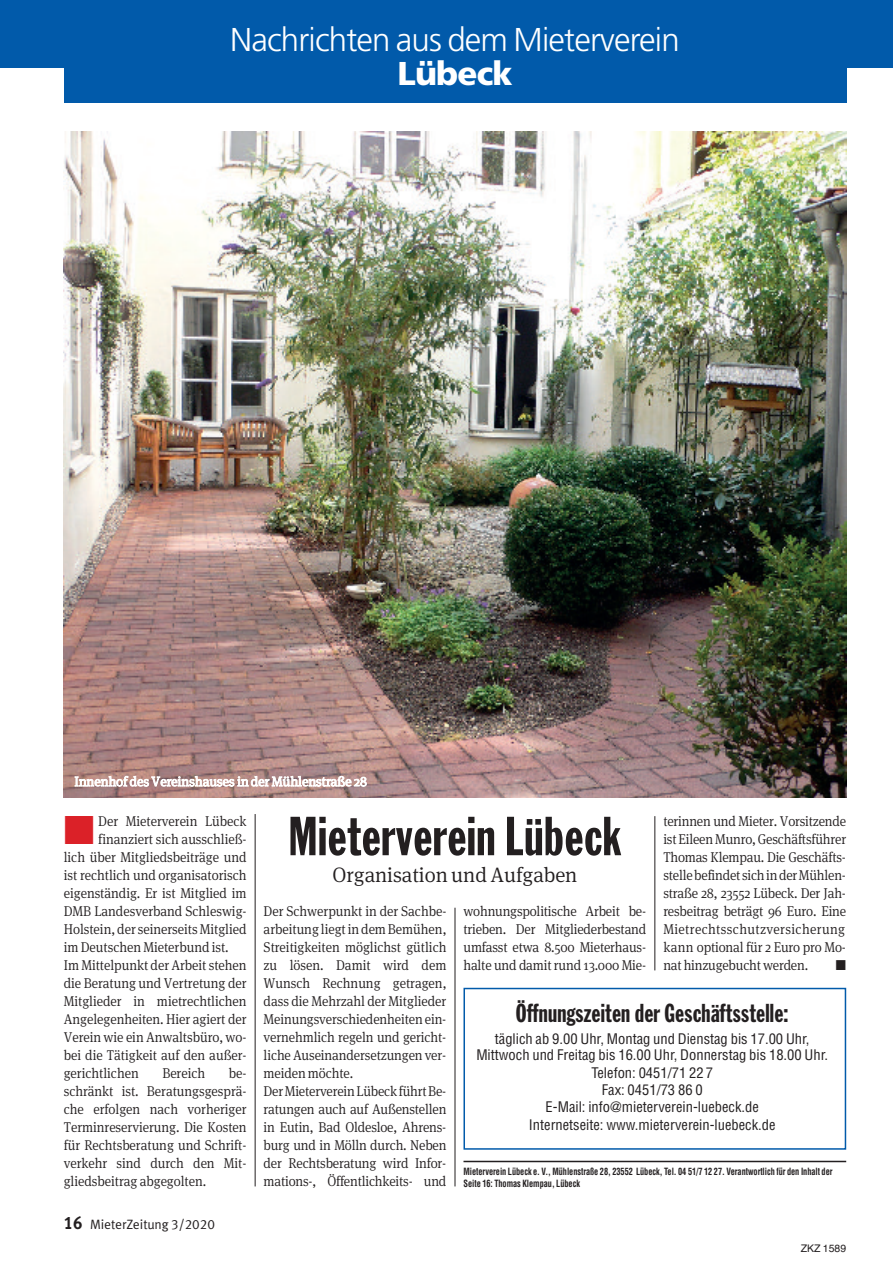
<style>
.page{position:relative;width:893px;height:1263px;background:#fff}
.page>*{position:absolute;margin:0;border:0;box-sizing:border-box;transform-origin:0 0}
.t1{font:54px "Franklin Gothic Extra Cond";letter-spacing:.01em;color:#231f20}
.t2{font:300 33px "Frutiger";letter-spacing:-.025em;color:#fff}
.t3{font:900 33px "Frutiger";letter-spacing:-.025em;color:#fff}
.t4{font:25.5px "Franklin Gothic Extra Cond";letter-spacing:.01em;color:#231f20}
.t5{font:300 21px "Meta Serif OT";letter-spacing:-.005em;color:#231f20}
.t6{font:300 14.25px/18px "Meta Serif OT";letter-spacing:-.005em;color:#231f20;text-align:justify;scale:.94 1}
.t7{font:condensed 14.25px/17.4px "Helvetica";color:#231f20;text-align:center}
.t8{font:14.25px "Zapf Dingbats";color:#231f20;scale:.94 1}
.t9{font:300 13.5px "Meta Serif OT";letter-spacing:-.005em;color:#fff}
.t10{font:13.5px "VZ Meta LF";color:#231f20}
.t11{font:10.5px "Helvetica";color:#231f20}
.t12{font:700 condensed 9.75px/11.7px "Helvetica";letter-spacing:-.005em;color:#231f20;scale:.85 1}
.s1{color:#db2128}
.s2{font-weight:700;font-size:18px}
</style>
<div class="page">
<div style="left:64px;top:60px;width:782px;height:42px;background:#015aaa"></div>
<div style="left:0;top:0;width:893px;height:67px;background:#015aaa"></div>
<hr style="left:455px;top:908px;width:1px;height:278px;background:#231f20">
<hr style="left:255px;top:814px;width:1px;height:372px;background:#231f20">
<hr style="left:655px;top:816px;width:1px;height:154px;background:#231f20">
<hr style="left:463px;top:1161px;width:383px;height:1px;background:#231f20">
<div style="left:463px;top:988px;width:383px;height:162px;border:2px solid #015aaa"></div>
<img style="left:64px;top:131px;width:782px;height:667px">
<h2 class="t2" style="left:230px;top:26px;width:451px">Nachrichten aus dem Mieterverein</h2>
<h2 class="t3" style="left:397px;top:60px;width:117px">Lübeck</h2>
<p class="t9" style="left:74px;top:776px;width:294px">Innenhof des Vereinshauses in der Mühlenstraße 28</p>
<p class="t6" style="left:64px;top:813px;width:196px"><span class="s1">■</span> Der Mieterverein Lübeck</p>
<p class="t6" style="left:98px;top:831px;width:159px">finanziert sich ausschließ-</p>
<p class="t6" style="left:64px;top:849px;width:196px">lich über Mitgliedsbeiträge und</p>
<p class="t6" style="left:64px;top:867px;width:196px">ist rechtlich und organisatorisch</p>
<p class="t6" style="left:64px;top:885px;width:196px">eigenständig. Er ist Mitglied im</p>
<p class="t6" style="left:64px;top:903px;width:196px">DMB Landesverband Schleswig-</p>
<p class="t6" style="left:64px;top:921px;width:196px">Holstein, der seinerseits Mitglied</p>
<p class="t6" style="left:64px;top:939px;width:177px">im Deutschen Mieterbund ist.</p>
<p class="t6" style="left:64px;top:957px;width:196px">Im Mittelpunkt der Arbeit stehen</p>
<p class="t6" style="left:64px;top:975px;width:196px">die Beratung und Vertretung der</p>
<p class="t6" style="left:64px;top:993px;width:196px">Mitglieder in mietrechtlichen</p>
<p class="t6" style="left:64px;top:1011px;width:196px">Angelegenheiten. Hier agiert der</p>
<p class="t6" style="left:64px;top:1029px;width:196px">Verein wie ein Anwaltsbüro, wo-</p>
<p class="t6" style="left:64px;top:1047px;width:196px">bei die Tätigkeit auf den außer-</p>
<p class="t6" style="left:64px;top:1065px;width:81px">gerichtlichen</p>
<p class="t6" style="left:162px;top:1065px;width:47px">Bereich</p>
<p class="t6" style="left:64px;top:1065px;width:196px;text-indent:165px">be&shy;schränkt ist. Beratungsgesprä&shy;che erfolgen nach vorheriger Terminreservierung. Die Kosten für Rechtsberatung und Schrift&shy;verkehr sind durch den Mit&shy;gliedsbeitrag abgegolten.</p>
<p class="t10" style="left:64px;top:1216px;width:153px"><span class="s2">16</span> MieterZeitung 3/2020</p>
<p class="t6" style="left:663px;top:813px;width:196px">terinnen und Mieter. Vorsitzende ist Eileen Munro, Geschäftsführer Thomas Klempau. Die Geschäfts&shy;stellebefindet sichinderMühlen&shy;straße 28, 23552 Lübeck. Der Jah&shy;resbeitrag beträgt 96 Euro. Eine Mietrechtsschutzversicherung kann optional für 2 Euro pro Mo&shy;nat hinzugebucht werden.</p>
<h1 class="t1" style="left:288px;top:817px;width:334px">Mieterverein Lübeck</h1>
<h3 class="t5" style="left:332px;top:867px;width:246px">Organisation und Aufgaben</h3>
<p class="t6" style="left:264px;top:903px;width:196px;text-align:left">Der Schwerpunkt in der Sachbe&shy;arbeitung liegtindem Bemühen,<br>Streitigkeiten möglichst gütlich zu lösen. Damit wird dem<br>Wunsch Rechnung getragen, dass die Mehrzahl der Mitglieder<br>Meinungsverschiedenheitenein&shy;vernehmlich regeln und gericht&shy;liche Auseinandersetzungen ver&shy;meiden möchte.<br>DerMietervereinLübeckführtBe&shy;ratungen auch auf Außenstellen in Eutin, Bad Oldesloe, Ahrens&shy;burg und in Mölln durch. Neben der Rechtsberatung wird Infor&shy;mations-, Öffentlichkeits- und</p>
<p class="t6" style="left:463px;top:903px;width:196px">wohnungspolitische Arbeit be&shy;trieben. Der Mitgliederbestand umfasst etwa 8.500 Mieterhaus&shy;halte und damit rund 13.000 Mie-</p>
<p class="t8" style="left:836px;top:957px;width:12px">■</p>
<h3 class="t4" style="left:516px;top:1004px;width:274px">Öffnungszeiten der Geschäftsstelle:</h3>
<p class="t7" style="left:476px;top:1031px;width:353px;line-height:15.8px">täglich ab 9.00 Uhr, Montag und Dienstag bis 17.00 Uhr,<br>Mittwoch und Freitag bis 16.00 Uhr, Donnerstag bis 18.00 Uhr.</p>
<p class="t7" style="left:529px;top:1064px;width:248px">Telefon: 0451/71 227<br>Fax: 0451/73 86 0<br>E-Mail: info@mieterverein-luebeck.de<br>Internetseite: www.mieterverein-luebeck.de</p>
<p class="t12" style="left:463px;top:1166px;width:436px">Mieterverein Lübeck e. V., Mühlenstraße 28, 23552 Lübeck, Tel. 04 51/7 12 27. Verantwortlich für den Inhalt der<br>Seite 16: Thomas Klempau, Lübeck</p>
<p class="t11" style="left:801px;top:1242px;width:47px">ZKZ 1589</p>
</div>
